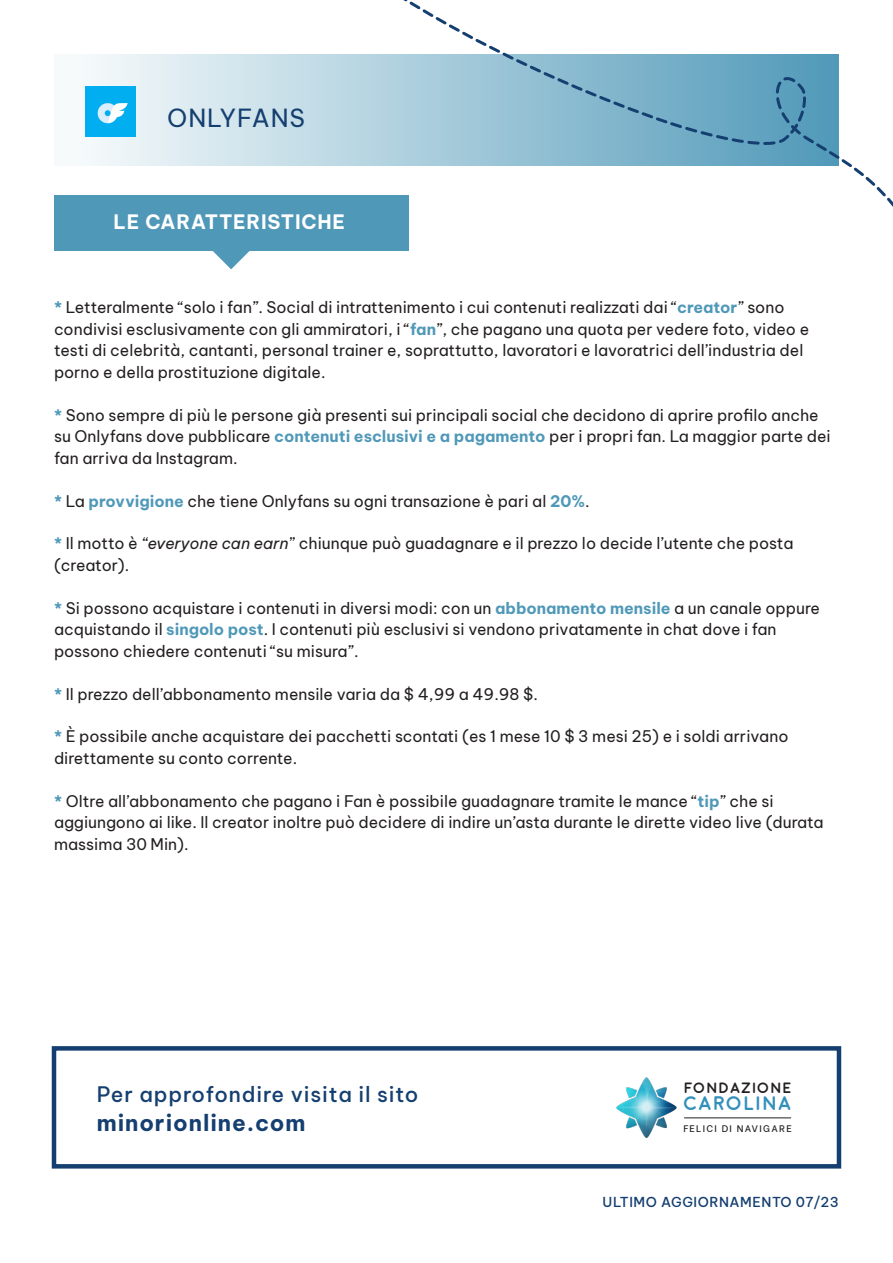
<style>
.page{position:relative;width:893px;height:1263px;background:#fff}
.page>*{position:absolute;margin:0;border:0;box-sizing:border-box;transform-origin:0 0}
.t1{font:24.45px "Be Vietnam Pro";letter-spacing:.04em;color:#153f70}
.t2{font:700 22.35px "Be Vietnam Pro";letter-spacing:.04em;color:#153f70}
.t3{font:500 21px "Be Vietnam Pro";letter-spacing:.04em;color:#153f70}
.t4{font:700 19.65px "Moon";letter-spacing:.08em;color:#3390ba}
.t5{font:700 19.5px "Be Vietnam Pro";letter-spacing:.04em;color:#fff}
.TESTO{font:15.75px/21.5px "Be Vietnam Pro";color:#231f20}
.t6{font:700 15px "Moon";letter-spacing:.08em;color:#231f20}
.t7{font:500 13.5px "Be Vietnam Pro";letter-spacing:.04em;color:#153f70}
.t8{font:500 9.45px "Be Vietnam";letter-spacing:.14em;color:#231f20}
.s1{font-weight:700;color:#4f98b8}
.s2{font-style:italic}
</style>
<div class="page">
<div style="left:54px;top:54px;width:785px;height:112px;background:#eaf3f6"></div>
<div style="left:54px;top:196px;width:354px;height:55px;background:#4f98b8"></div>
<svg style="left:193px;top:0;width:700px;height:251px"></svg>
<img style="left:616px;top:1077px;width:61px;height:61px">
<hr style="left:684px;top:1117px;width:107px;height:1px;background:#231f20">
<svg style="left:196px;top:234px;width:70px;height:35px"></svg>
<div style="left:52px;top:1046px;width:789px;height:122px;border:4px solid #153f70"></div>
<img style="left:86px;top:86px;width:50px;height:51px">
<p class="t1" style="left:167px;top:98px;width:140px">ONLYFANS</p>
<p class="t5" style="left:114px;top:205px;width:233px">LE CARATTERISTICHE</p>
<p class="TESTO" style="left:54px;top:295px;width:757px"><span class="s1">*</span> Letteralmente “solo i fan”. Social di intrattenimento i cui contenuti realizzati dai “<span class="s1">creator</span>” sono condivisi esclusivamente con gli ammiratori, i “<span class="s1">fan</span>”, che pagano una quota per vedere foto, video e testi di celebrità, cantanti, personal trainer e, soprattutto, lavoratori e lavoratrici dell’industria del porno e della prostituzione digitale.</p>
<p class="TESTO" style="left:54px;top:403px;width:778px"><span class="s1">*</span> Sono sempre di più le persone già presenti sui principali social che decidono di aprire profilo anche su Onlyfans dove pubblicare <span class="s1">contenuti esclusivi e a pagamento</span> per i propri fan. La maggior parte dei fan arriva da Instagram.</p>
<p class="TESTO" style="left:54px;top:488px;width:537px"><span class="s1">*</span> La <span class="s1">provvigione</span> che tiene Onlyfans su ogni transazione è pari al <span class="s1">20%</span>.</p>
<p class="TESTO" style="left:54px;top:531px;width:741px"><span class="s1">*</span> Il motto è <span class="s2">“everyone can earn</span>” chiunque può guadagnare e il prezzo lo decide l’utente che posta (creator).</p>
<p class="TESTO" style="left:54px;top:596px;width:767px"><span class="s1">*</span> Si possono acquistare i contenuti in diversi modi: con un <span class="s1">abbonamento mensile</span> a un canale oppure acquistando il <span class="s1">singolo post</span>. I contenuti più esclusivi si vendono privatamente in chat dove i fan possono chiedere contenuti “su misura”.</p>
<p class="TESTO" style="left:54px;top:681px;width:485px"><span class="s1">*</span> Il prezzo dell’abbonamento mensile varia da $ 4,99 a 49.98 $.</p>
<p class="TESTO" style="left:54px;top:724px;width:736px"><span class="s1">*</span> È possibile anche acquistare dei pacchetti scontati (es 1 mese 10 $ 3 mesi 25) e i soldi arrivano direttamente su conto corrente.</p>
<p class="TESTO" style="left:54px;top:789px;width:771px"><span class="s1">*</span> Oltre all’abbonamento che pagano i Fan è possibile guadagnare tramite le mance “<span class="s1">tip</span>” che si aggiungono ai like. Il creator inoltre può decidere di indire un’asta durante le dirette video live (durata massima 30 Min).</p>
<p class="t3" style="left:97px;top:1076px;width:323px">Per approfondire visita il sito</p>
<p class="t2" style="left:97px;top:1104px;width:210px">minorionline.com</p>
<p class="t6" style="left:684px;top:1080px;width:109px">FONDAZIONE</p>
<p class="t4" style="left:684px;top:1093px;width:109px">CAROLINA</p>
<p class="t8" style="left:683px;top:1121px;width:110px">FELICI DI NAVIGARE</p>
<p class="t7" style="left:603px;top:1191px;width:238px">ULTIMO AGGIORNAMENTO 07/23</p>
</div>
